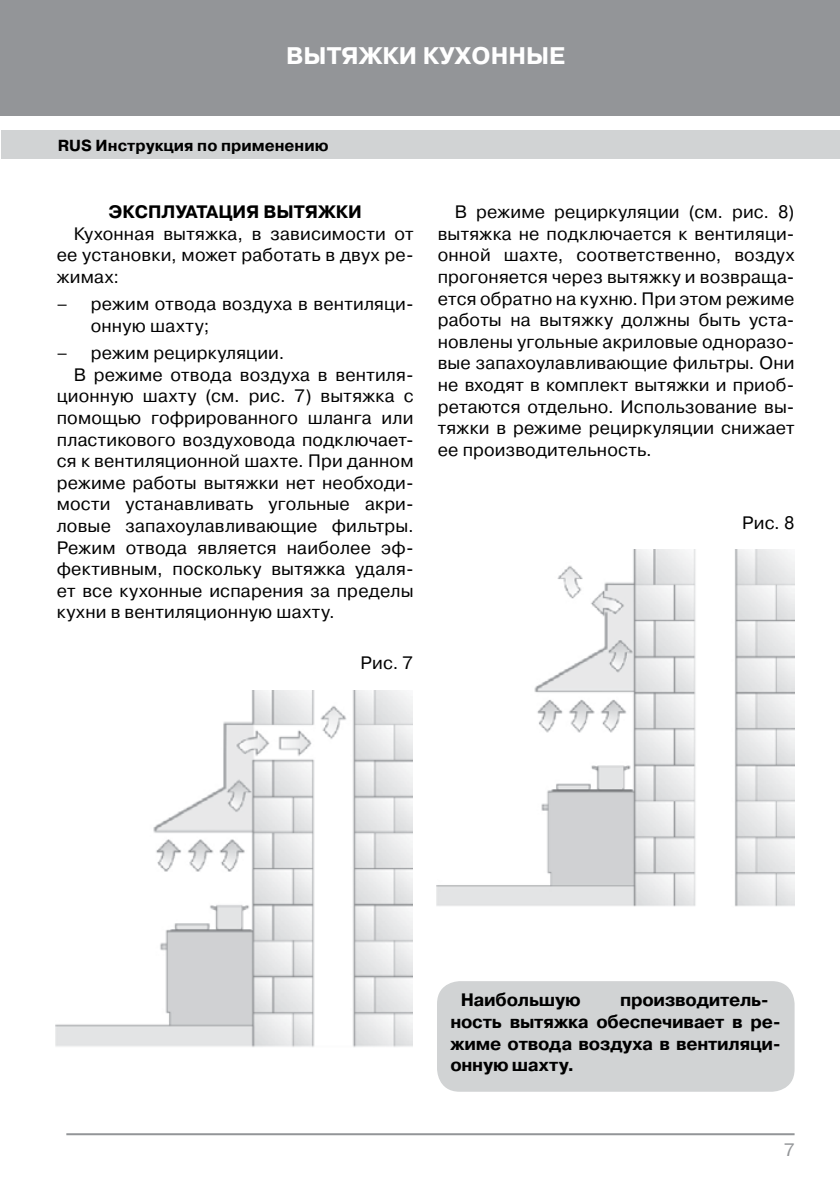
<style>
.page{position:relative;width:840px;height:1191px;background:#fff}
.page>*{position:absolute;margin:0;border:0;box-sizing:border-box;transform-origin:0 0}
.t1{font:700 24px "Pragmatica C";color:#fff}
.t2{font:18px/21.6px "Pragmatica C";letter-spacing:.01em;color:#000;text-align:justify}
.t3{font:700 18px/21.6px "Pragmatica C";letter-spacing:-.01em;color:#000}
.t4{font:18px "Pragmatica C";color:#939598}
.t5{font:700 16px "Pragmatica C";color:#000}
</style>
<div class="page">
<div style="left:0;top:0;width:839px;height:116px;background:#939598"></div>
<div style="left:1px;top:130px;width:838px;height:29px;background:#d1d3d4"></div>
<hr style="left:66px;top:1133px;width:728px;height:2px;background:#939598">
<div style="left:437px;top:981px;width:357px;height:110px;background:#d1d3d4;border-radius:23px"></div>
<img style="left:55px;top:690px;width:357px;height:357px">
<img style="left:436px;top:549px;width:358px;height:358px">
<h1 class="t1" style="left:286px;top:42px;width:280px">ВЫТЯЖКИ КУХОННЫЕ</h1>
<p class="t5" style="left:58px;top:136px;width:272px">RUS Инструкция по применению</p>
<p class="t3" style="left:108px;top:201px;width:254px">ЭКСПЛУАТАЦИЯ ВЫТЯЖКИ</p>
<p class="t2" style="left:57px;top:223px;width:358px;text-indent:17px">Кухонная вытяжка, в зависимости от ее установки, может работать в двух ре&shy;жимах:</p>
<p class="t2" style="left:91px;top:293px;width:324px;text-indent:-34px">– режим отвода воздуха в вентиляци&shy;онную шахту;</p>
<p class="t2" style="left:57px;top:342px;width:229px">– режим рециркуляции.</p>
<p class="t2" style="left:74px;top:364px;width:341px">В режиме отвода воздуха в вентиля-</p>
<p class="t2" style="left:57px;top:385px;width:358px">ционную шахту (см. рис. 7) вытяжка с</p>
<p class="t2" style="left:57px;top:407px;width:358px">помощью гофрированного шланга или</p>
<p class="t2" style="left:57px;top:428px;width:358px">пластикового воздуховода подключает-</p>
<p class="t2" style="left:57px;top:450px;width:358px">ся к вентиляционной шахте. При данном</p>
<p class="t2" style="left:57px;top:472px;width:358px">режиме работы вытяжки нет необходи-</p>
<p class="t2" style="left:57px;top:493px;width:358px">мости устанавливать угольные акри-</p>
<p class="t2" style="left:57px;top:515px;width:358px">ловые запахоулавливающие фильтры.</p>
<p class="t2" style="left:57px;top:536px;width:358px">Режим отвода является наиболее эф-</p>
<p class="t2" style="left:57px;top:558px;width:358px">фективным, поскольку вытяжка удаля-</p>
<p class="t2" style="left:57px;top:580px;width:358px">ет все кухонные испарения за пределы</p>
<p class="t2" style="left:57px;top:601px;width:279px">кухни в вентиляционную шахту.</p>
<p class="t2" style="left:360px;top:652px;width:54px">Рис. 7</p>
<p class="t2" style="left:437px;top:201px;width:358px;text-indent:17px">В режиме рециркуляции (см. рис. 8) вытяжка не подключается к вентиляци&shy;онной шахте, соответственно, воздух прогоняется через вытяжку и возвраща&shy;ется обратно на кухню. При этом режиме работы на вытяжку должны быть уста&shy;новлены угольные акриловые одноразо&shy;вые запахоулавливающие фильтры. Они не входят в комплект вытяжки и приоб&shy;ретаются отдельно. Использование вы&shy;тяжки в режиме рециркуляции снижает ее производительность.</p>
<p class="t2" style="left:741px;top:512px;width:54px">Рис. 8</p>
<p class="t3" style="left:460px;top:989px;width:121px">Наибольшую</p>
<p class="t3" style="left:450px;top:989px;width:332px;text-indent:170px">производитель&shy;ность вытяжка обеспечивает в ре&shy;жиме отвода воздуха в вентиляци&shy;онную шахту.</p>
<p class="t4" style="left:783px;top:1139px;width:12px">7</p>
</div>
